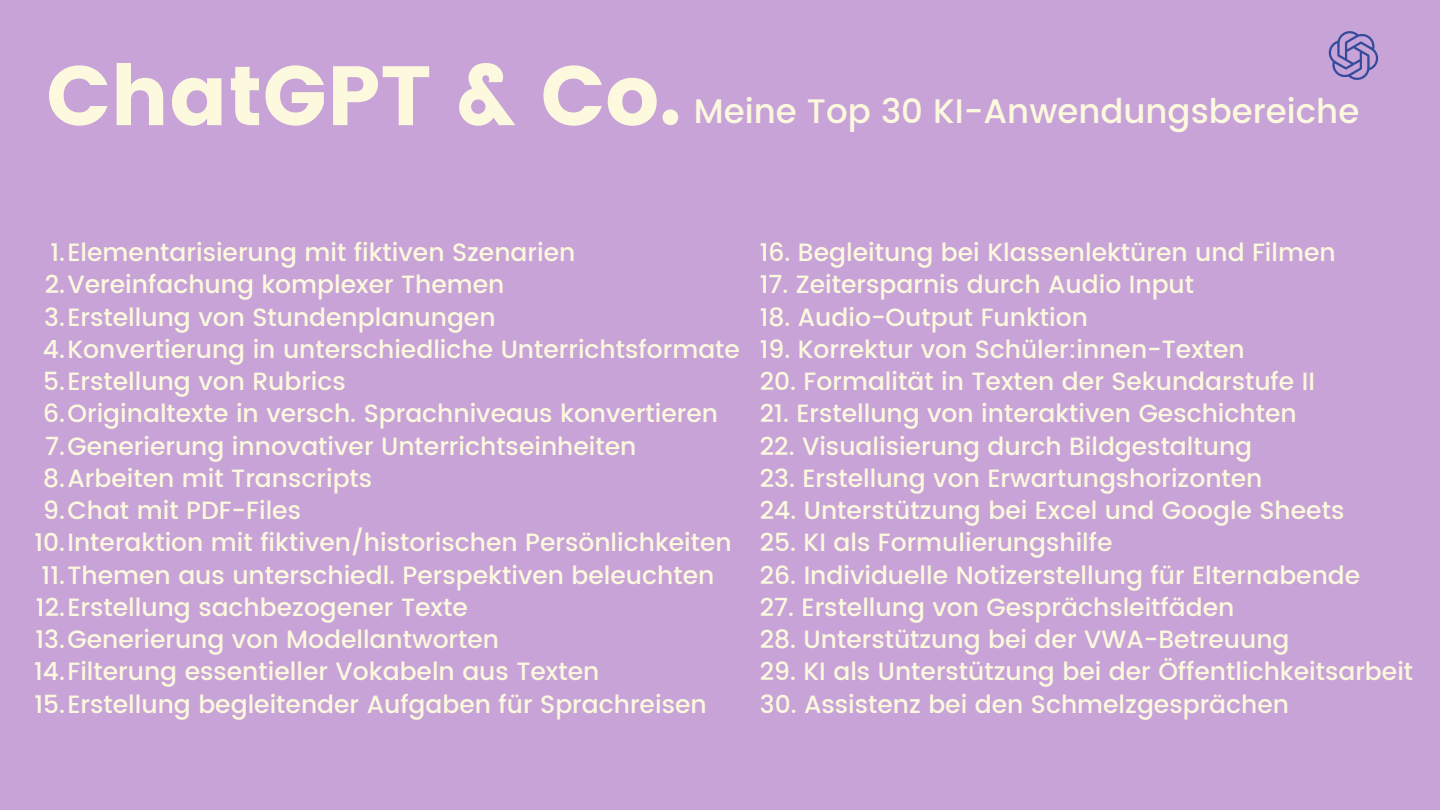
<style>
.page{position:relative;width:1440px;height:810px;background:#c7a3d7}
.page>*{position:absolute;margin:0;border:0;box-sizing:border-box;transform-origin:0 0}
.t1{font:84px "Poppins";color:#fdf9de}
.t2{font:500 34px "Poppins";color:#fdf9de}
.t3{font:500 25px "Poppins";color:#fdf9de}
</style>
<div class="page">
<svg style="left:1329px;top:31px;width:50px;height:49px"></svg>
<p class="t1" style="left:46px;top:47px;width:637px">ChatGPT &amp; Co.</p>
<h1 class="t2" style="left:694px;top:91px;width:667px">Meine Top 30 KI-Anwendungsbereiche</h1>
<h2 class="t3" style="left:50px;top:238px;width:527px">1.Elementarisierung mit fiktiven Szenarien</h2>
<p class="t3" style="left:45px;top:270px;width:461px">2.Vereinfachung komplexer Themen</p>
<p class="t3" style="left:44px;top:302px;width:453px">3.Erstellung von Stundenplanungen</p>
<p class="t3" style="left:43px;top:335px;width:699px">4.Konvertierung in unterschiedliche Unterrichtsformate</p>
<p class="t3" style="left:43px;top:367px;width:304px">5.Erstellung von Rubrics</p>
<p class="t3" style="left:43px;top:399px;width:677px">6.Originaltexte in versch. Sprachniveaus konvertieren</p>
<p class="t3" style="left:45px;top:431px;width:593px">7.Generierung innovativer Unterrichtseinheiten</p>
<p class="t3" style="left:43px;top:464px;width:331px">8.Arbeiten mit Transcripts</p>
<p class="t3" style="left:43px;top:496px;width:259px">9.Chat mit PDF-Files</p>
<p class="t3" style="left:34px;top:528px;width:699px">10.Interaktion mit fiktiven/historischen Persönlichkeiten</p>
<p class="t3" style="left:42px;top:560px;width:674px">11.Themen aus unterschiedl. Perspektiven beleuchten</p>
<p class="t3" style="left:36px;top:593px;width:433px">12.Erstellung sachbezogener Texte</p>
<p class="t3" style="left:36px;top:625px;width:465px">13.Generierung von Modellantworten</p>
<p class="t3" style="left:34px;top:657px;width:567px">14.Filterung essentieller Vokabeln aus Texten</p>
<p class="t3" style="left:34px;top:689px;width:674px">15.Erstellung begleitender Aufgaben für Sprachreisen</p>
<p class="t3" style="left:760px;top:238px;width:577px">16. Begleitung bei Klassenlektüren und Filmen</p>
<p class="t3" style="left:760px;top:270px;width:436px">17. Zeitersparnis durch Audio Input</p>
<p class="t3" style="left:760px;top:302px;width:330px">18. Audio-Output Funktion</p>
<p class="t3" style="left:760px;top:335px;width:487px">19. Korrektur von Schüler:innen-Texten</p>
<p class="t3" style="left:760px;top:367px;width:557px">20. Formalität in Texten der Sekundarstufe II</p>
<p class="t3" style="left:760px;top:399px;width:538px">21. Erstellung von interaktiven Geschichten</p>
<p class="t3" style="left:760px;top:431px;width:494px">22. Visualisierung durch Bildgestaltung</p>
<p class="t3" style="left:760px;top:464px;width:504px">23. Erstellung von Erwartungshorizonten</p>
<p class="t3" style="left:760px;top:496px;width:586px">24. Unterstützung bei Excel und Google Sheets</p>
<p class="t3" style="left:760px;top:528px;width:354px">25. KI als Formulierungshilfe</p>
<p class="t3" style="left:760px;top:560px;width:602px">26. Individuelle Notizerstellung für Elternabende</p>
<p class="t3" style="left:760px;top:593px;width:476px">27. Erstellung von Gesprächsleitfäden</p>
<p class="t3" style="left:760px;top:625px;width:531px">28. Unterstützung bei der VWA-Betreuung</p>
<p class="t3" style="left:760px;top:657px;width:655px">29. KI als Unterstützung bei der Öffentlichkeitsarbeit</p>
<p class="t3" style="left:760px;top:689px;width:531px">30. Assistenz bei den Schmelzgesprächen</p>
</div>
